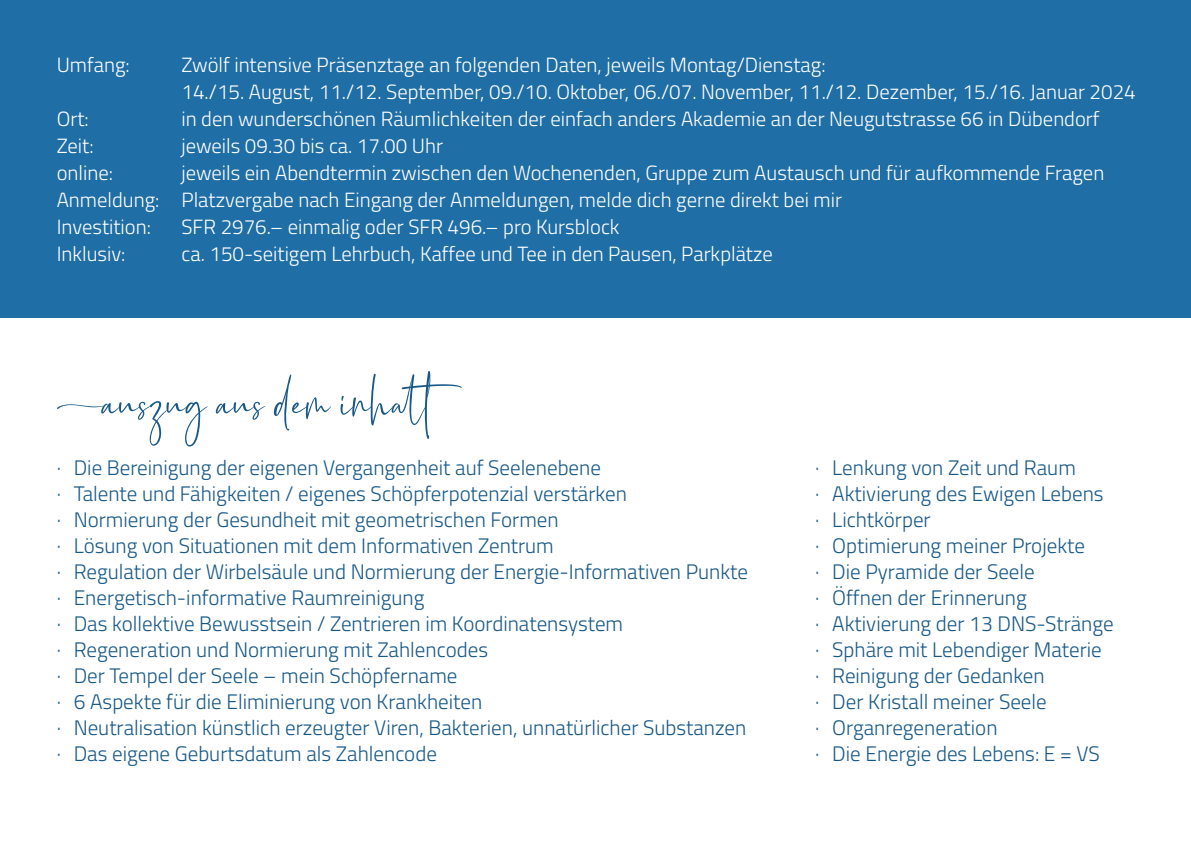
<style>
.page{position:relative;width:1191px;height:842px;background:#fff}
.page>*{position:absolute;margin:0;border:0;box-sizing:border-box;transform-origin:0 0}
.Lauftext{font:70px "Le Mores Collection Script Reg";color:#175887}
.Lauftext-2{font:300 21px "Titillium Web";color:#175887}
.Lauftext-3{font:300 20.6px "Titillium Web";color:#fff}
</style>
<div class="page">
<div style="left:0;top:0;width:1191px;height:317px;background:#206ea6"></div>
<p class="Lauftext-3" style="left:57px;top:49px;width:75px">Umfang:</p>
<p class="Lauftext-3" style="left:181px;top:49px;width:645px">Zwölf intensive Präsenztage an folgenden Daten, jeweils Montag/Dienstag:</p>
<p class="Lauftext-3" style="left:181px;top:76px;width:955px">14./15. August, 11./12. September, 09./10. Oktober, 06./07. November, 11./12. Dezember, 15./16. Januar 2024</p>
<p class="Lauftext-3" style="left:57px;top:103px;width:34px">Ort:</p>
<p class="Lauftext-3" style="left:181px;top:103px;width:919px">in den wunderschönen Räumlichkeiten der einfach anders Akademie an der Neugutstrasse 66 in Dübendorf</p>
<p class="Lauftext-3" style="left:57px;top:130px;width:38px">Zeit:</p>
<p class="Lauftext-3" style="left:181px;top:130px;width:263px">jeweils 09.30 bis ca. 17.00 Uhr</p>
<p class="Lauftext-3" style="left:57px;top:157px;width:58px">online:</p>
<p class="Lauftext-3" style="left:181px;top:157px;width:924px">jeweils ein Abendtermin zwischen den Wochenenden, Gruppe zum Austausch und für aufkommende Fragen</p>
<p class="Lauftext-3" style="left:57px;top:184px;width:787px">Anmeldung: Platzvergabe nach Eingang der Anmeldungen, melde dich gerne direkt bei mir</p>
<p class="Lauftext-3" style="left:57px;top:211px;width:96px">Investition:</p>
<p class="Lauftext-3" style="left:181px;top:211px;width:439px">SFR 2976.– einmalig oder SFR 496.– pro Kursblock</p>
<p class="Lauftext-3" style="left:57px;top:238px;width:70px">Inklusiv:</p>
<p class="Lauftext-3" style="left:181px;top:238px;width:593px">ca. 150-seitigem Lehrbuch, Kaffee und Tee in den Pausen, Parkplätze</p>
<p class="Lauftext" style="left:57px;top:348px;width:430px">auszug aus dem inhalt</p>
<p class="Lauftext-2" style="left:57px;top:453px;width:546px">· Die Bereinigung der eigenen Vergangenheit auf Seelenebene</p>
<p class="Lauftext-2" style="left:57px;top:479px;width:572px">· Talente und Fähigkeiten / eigenes Schöpferpotenzial verstärken</p>
<p class="Lauftext-2" style="left:57px;top:505px;width:503px">· Normierung der Gesundheit mit geometrischen Formen</p>
<p class="Lauftext-2" style="left:57px;top:531px;width:498px">· Lösung von Situationen mit dem Informativen Zentrum</p>
<p class="Lauftext-2" style="left:57px;top:557px;width:693px">· Regulation der Wirbelsäule und Normierung der Energie-Informativen Punkte</p>
<p class="Lauftext-2" style="left:57px;top:583px;width:369px">· Energetisch-informative Raumreinigung</p>
<p class="Lauftext-2" style="left:57px;top:609px;width:568px">· Das kollektive Bewusstsein / Zentrieren im Koordinatensystem</p>
<p class="Lauftext-2" style="left:57px;top:635px;width:433px">· Regeneration und Normierung mit Zahlencodes</p>
<p class="Lauftext-2" style="left:57px;top:661px;width:402px">· Der Tempel der Seele – mein Schöpfername</p>
<p class="Lauftext-2" style="left:57px;top:687px;width:427px">· 6 Aspekte für die Eliminierung von Krankheiten</p>
<p class="Lauftext-2" style="left:57px;top:713px;width:691px">· Neutralisation künstlich erzeugter Viren, Bakterien, unnatürlicher Substanzen</p>
<p class="Lauftext-2" style="left:57px;top:739px;width:382px">· Das eigene Geburtsdatum als Zahlencode</p>
<p class="Lauftext-2" style="left:815px;top:453px;width:262px">· Lenkung von Zeit und Raum</p>
<p class="Lauftext-2" style="left:815px;top:479px;width:290px">· Aktivierung des Ewigen Lebens</p>
<p class="Lauftext-2" style="left:815px;top:505px;width:117px">· Lichtkörper</p>
<p class="Lauftext-2" style="left:815px;top:531px;width:271px">· Optimierung meiner Projekte</p>
<p class="Lauftext-2" style="left:815px;top:557px;width:221px">· Die Pyramide der Seele</p>
<p class="Lauftext-2" style="left:815px;top:583px;width:213px">· Öffnen der Erinnerung</p>
<p class="Lauftext-2" style="left:815px;top:609px;width:300px">· Aktivierung der 13 DNS-Stränge</p>
<p class="Lauftext-2" style="left:815px;top:635px;width:288px">· Sphäre mit Lebendiger Materie</p>
<p class="Lauftext-2" style="left:815px;top:661px;width:231px">· Reinigung der Gedanken</p>
<p class="Lauftext-2" style="left:815px;top:687px;width:233px">· Der Kristall meiner Seele</p>
<p class="Lauftext-2" style="left:815px;top:713px;width:184px">· Organregeneration</p>
<p class="Lauftext-2" style="left:815px;top:739px;width:286px">· Die Energie des Lebens: E = VS</p>
</div>
